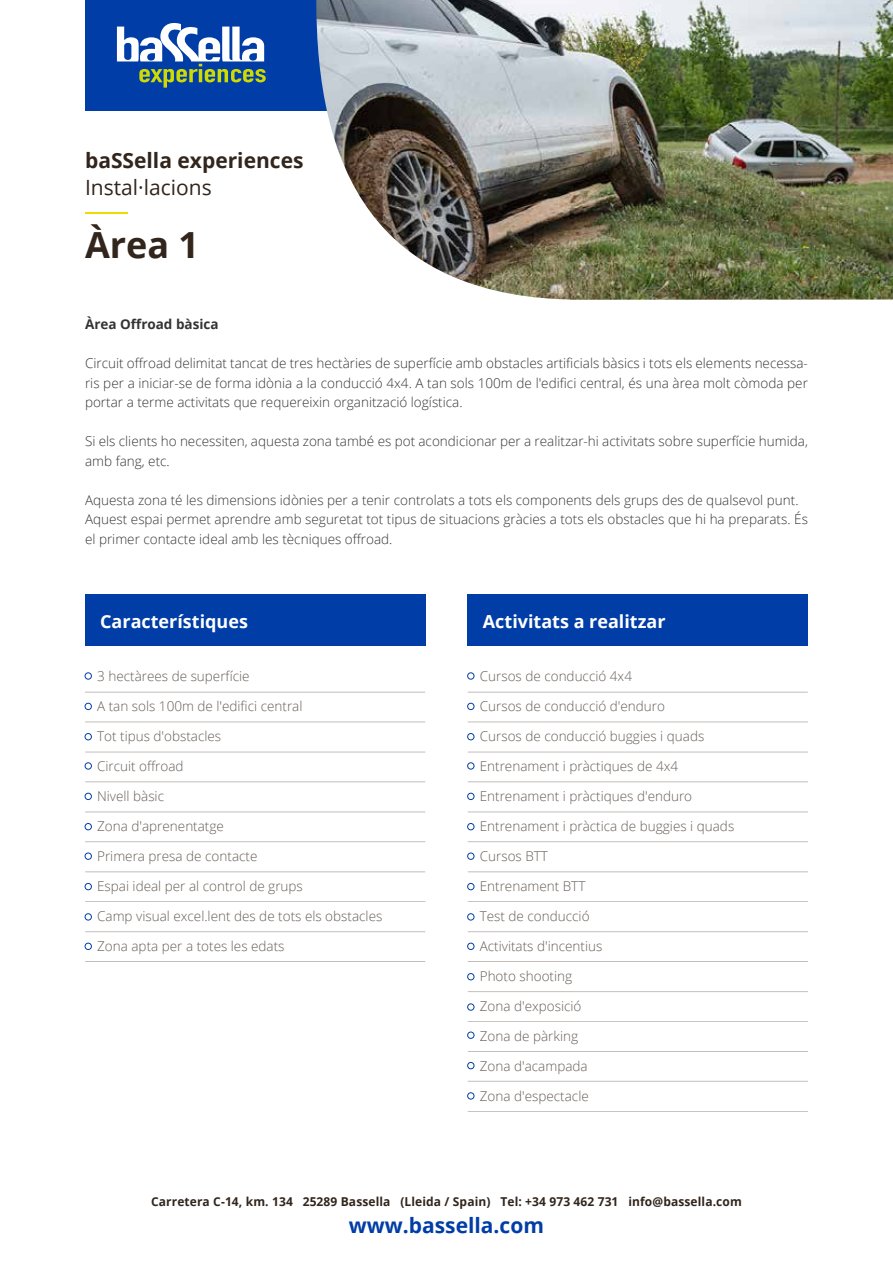
<style>
.page{position:relative;width:893px;height:1263px;background:#fff}
.page>*{position:absolute;margin:0;border:0;box-sizing:border-box;transform-origin:0 0}
.t1{font:700 36px "Open Sans";color:#31251c}
.t2{font:700 21px "Open Sans";color:#31251c}
.t3{font:700 21px "Open Sans";color:#003da6}
.t4{font:21px "Open Sans";color:#31251c}
.t5{font:700 18px "Open Sans";color:#fff}
.t6{font:300 13.5px/19.5px "Open Sans";color:rgb(0 0 0/.8)}
.t7{font:300 13.5px "Open Sans";color:rgb(49 37 28/.75)}
.t8{font:700 13.5px "Open Sans";color:rgb(0 0 0/.8)}
.t9{font:700 12.3px "Open Sans";letter-spacing:.01em;color:#31251c}
</style>
<div class="page">
<hr style="left:85px;top:212px;width:43px;height:1px;background:#eedc00">
<div style="left:85px;top:0;width:808px;height:111px;background:#003da6"></div>
<svg style="left:117px;top:23px;width:149px;height:65px"></svg>
<hr style="left:85px;top:692px;width:340px;height:1px;background:#31251c">
<div style="left:85px;top:672px;width:7px;height:7px;border:1px solid #003da6;border-radius:50%"></div>
<div style="left:85px;top:594px;width:340px;height:51px;background:#003da6"></div>
<hr style="left:85px;top:721px;width:340px;height:1px;background:#31251c">
<hr style="left:85px;top:752px;width:340px;height:1px;background:#31251c">
<div style="left:85px;top:703px;width:7px;height:7px;border:1px solid #003da6;border-radius:50%"></div>
<div style="left:85px;top:733px;width:7px;height:7px;border:1px solid #003da6;border-radius:50%"></div>
<hr style="left:85px;top:781px;width:340px;height:1px;background:#31251c">
<hr style="left:85px;top:811px;width:340px;height:1px;background:#31251c">
<hr style="left:85px;top:841px;width:340px;height:1px;background:#31251c">
<hr style="left:85px;top:871px;width:340px;height:1px;background:#31251c">
<hr style="left:85px;top:901px;width:340px;height:1px;background:#31251c">
<hr style="left:85px;top:931px;width:340px;height:1px;background:#31251c">
<hr style="left:85px;top:961px;width:340px;height:1px;background:#31251c">
<div style="left:85px;top:762px;width:7px;height:7px;border:1px solid #003da6;border-radius:50%"></div>
<div style="left:85px;top:793px;width:7px;height:7px;border:1px solid #003da6;border-radius:50%"></div>
<div style="left:85px;top:823px;width:7px;height:7px;border:1px solid #003da6;border-radius:50%"></div>
<div style="left:85px;top:853px;width:7px;height:7px;border:1px solid #003da6;border-radius:50%"></div>
<div style="left:85px;top:883px;width:7px;height:7px;border:1px solid #003da6;border-radius:50%"></div>
<div style="left:85px;top:913px;width:7px;height:7px;border:1px solid #003da6;border-radius:50%"></div>
<div style="left:85px;top:943px;width:7px;height:7px;border:1px solid #003da6;border-radius:50%"></div>
<div style="left:468px;top:594px;width:340px;height:51px;background:#003da6"></div>
<hr style="left:468px;top:692px;width:340px;height:1px;background:#31251c">
<div style="left:467px;top:672px;width:7px;height:7px;border:1px solid #003da6;border-radius:50%"></div>
<hr style="left:468px;top:721px;width:340px;height:1px;background:#31251c">
<hr style="left:468px;top:752px;width:340px;height:1px;background:#31251c">
<div style="left:467px;top:703px;width:7px;height:7px;border:1px solid #003da6;border-radius:50%"></div>
<div style="left:467px;top:733px;width:7px;height:7px;border:1px solid #003da6;border-radius:50%"></div>
<hr style="left:468px;top:781px;width:340px;height:1px;background:#31251c">
<hr style="left:468px;top:811px;width:340px;height:1px;background:#31251c">
<hr style="left:468px;top:841px;width:340px;height:1px;background:#31251c">
<hr style="left:468px;top:871px;width:340px;height:1px;background:#31251c">
<hr style="left:468px;top:901px;width:340px;height:1px;background:#31251c">
<hr style="left:468px;top:931px;width:340px;height:1px;background:#31251c">
<hr style="left:468px;top:961px;width:340px;height:1px;background:#31251c">
<hr style="left:468px;top:991px;width:340px;height:1px;background:#31251c">
<hr style="left:468px;top:1021px;width:340px;height:1px;background:#31251c">
<hr style="left:468px;top:1051px;width:340px;height:1px;background:#31251c">
<hr style="left:468px;top:1081px;width:340px;height:1px;background:#31251c">
<hr style="left:468px;top:1111px;width:340px;height:1px;background:#31251c">
<div style="left:467px;top:762px;width:7px;height:7px;border:1px solid #003da6;border-radius:50%"></div>
<div style="left:467px;top:793px;width:7px;height:7px;border:1px solid #003da6;border-radius:50%"></div>
<div style="left:467px;top:823px;width:7px;height:7px;border:1px solid #003da6;border-radius:50%"></div>
<div style="left:467px;top:853px;width:7px;height:7px;border:1px solid #003da6;border-radius:50%"></div>
<div style="left:467px;top:883px;width:7px;height:7px;border:1px solid #003da6;border-radius:50%"></div>
<div style="left:467px;top:913px;width:7px;height:7px;border:1px solid #003da6;border-radius:50%"></div>
<div style="left:467px;top:943px;width:7px;height:7px;border:1px solid #003da6;border-radius:50%"></div>
<div style="left:467px;top:973px;width:7px;height:7px;border:1px solid #003da6;border-radius:50%"></div>
<div style="left:467px;top:1003px;width:7px;height:7px;border:1px solid #003da6;border-radius:50%"></div>
<div style="left:467px;top:1032px;width:7px;height:7px;border:1px solid #003da6;border-radius:50%"></div>
<div style="left:467px;top:1062px;width:7px;height:7px;border:1px solid #003da6;border-radius:50%"></div>
<div style="left:467px;top:1092px;width:7px;height:7px;border:1px solid #003da6;border-radius:50%"></div>
<img style="left:316px;top:0;width:577px;height:300px">
<h2 class="t2" style="left:85px;top:146px;width:220px">baSSella experiences</h2>
<h2 class="t4" style="left:85px;top:173px;width:128px">Instal·lacions</h2>
<h1 class="t1" style="left:85px;top:220px;width:116px">Àrea 1</h1>
<p class="t8" style="left:85px;top:315px;width:135px">Àrea Offroad bàsica</p>
<p class="t6" style="left:85px;top:353px;width:724px;text-align:justify">Circuit offroad delimitat tancat de tres hectàries de superfície amb obstacles artificials bàsics i tots els elements necessa&shy;ris per a iniciar-se de forma idònia a la conducció 4x4. A tan sols 100m de l'edifici central, és una àrea molt còmoda per portar a terme activitats que requereixin organització logística.</p>
<p class="t6" style="left:85px;top:431px;width:724px">Si els clients ho necessiten, aquesta zona també es pot acondicionar per a realitzar-hi activitats sobre superfície humida, amb fang, etc.</p>
<p class="t6" style="left:85px;top:490px;width:724px">Aquesta zona té les dimensions idònies per a tenir controlats a tots els components dels grups des de qualsevol punt.<br>Aquest espai permet aprendre amb seguretat tot tipus de situacions gràcies a tots els obstacles que hi ha preparats. És el primer contacte ideal amb les tècniques offroad.</p>
<h3 class="t5" style="left:100px;top:608px;width:149px">Característiques</h3>
<h3 class="t5" style="left:483px;top:608px;width:184px">Activitats a realitzar</h3>
<p class="t7" style="left:480px;top:667px;width:154px">Cursos de conducció 4x4</p>
<p class="t7" style="left:480px;top:697px;width:187px">Cursos de conducció d'enduro</p>
<p class="t7" style="left:480px;top:727px;width:226px">Cursos de conducció buggies i quads</p>
<p class="t7" style="left:480px;top:757px;width:200px">Entrenament i pràctiques de 4x4</p>
<p class="t7" style="left:480px;top:787px;width:214px">Entrenament i pràctiques d'enduro</p>
<p class="t7" style="left:480px;top:817px;width:256px">Entrenament i pràctica de buggies i quads</p>
<p class="t7" style="left:480px;top:847px;width:70px">Cursos BTT</p>
<p class="t7" style="left:480px;top:877px;width:107px">Entrenament BTT</p>
<p class="t7" style="left:480px;top:907px;width:111px">Test de conducció</p>
<p class="t7" style="left:480px;top:936px;width:124px">Activitats d'incentius</p>
<p class="t7" style="left:480px;top:966px;width:94px">Photo shooting</p>
<p class="t7" style="left:480px;top:996px;width:103px">Zona d'exposició</p>
<p class="t7" style="left:480px;top:1026px;width:100px">Zona de pàrking</p>
<p class="t7" style="left:480px;top:1056px;width:109px">Zona d'acampada</p>
<p class="t7" style="left:480px;top:1086px;width:111px">Zona d'espectacle</p>
<p class="t7" style="left:97px;top:667px;width:154px">3 hectàrees de superfície</p>
<p class="t7" style="left:97px;top:697px;width:207px">A tan sols 100m de l'edifici central</p>
<p class="t7" style="left:97px;top:727px;width:126px">Tot tipus d'obstacles</p>
<p class="t7" style="left:97px;top:757px;width:88px">Circuit offroad</p>
<p class="t7" style="left:97px;top:787px;width:68px">Nivell bàsic</p>
<p class="t7" style="left:97px;top:817px;width:128px">Zona d'aprenentatge</p>
<p class="t7" style="left:97px;top:847px;width:162px">Primera presa de contacte</p>
<p class="t7" style="left:97px;top:877px;width:207px">Espai ideal per al control de grups</p>
<p class="t7" style="left:97px;top:907px;width:287px">Camp visual excel.lent des de tots els obstacles</p>
<p class="t7" style="left:97px;top:936px;width:189px">Zona apta per a totes les edats</p>
<p class="t9" style="left:151px;top:1193px;width:592px">Carretera C-14, km. 134 25289 Bassella (Lleida / Spain) Tel: +34 973 462 731 info@bassella.com</p>
<h2 class="t3" style="left:349px;top:1211px;width:197px">www.bassella.com</h2>
</div>
